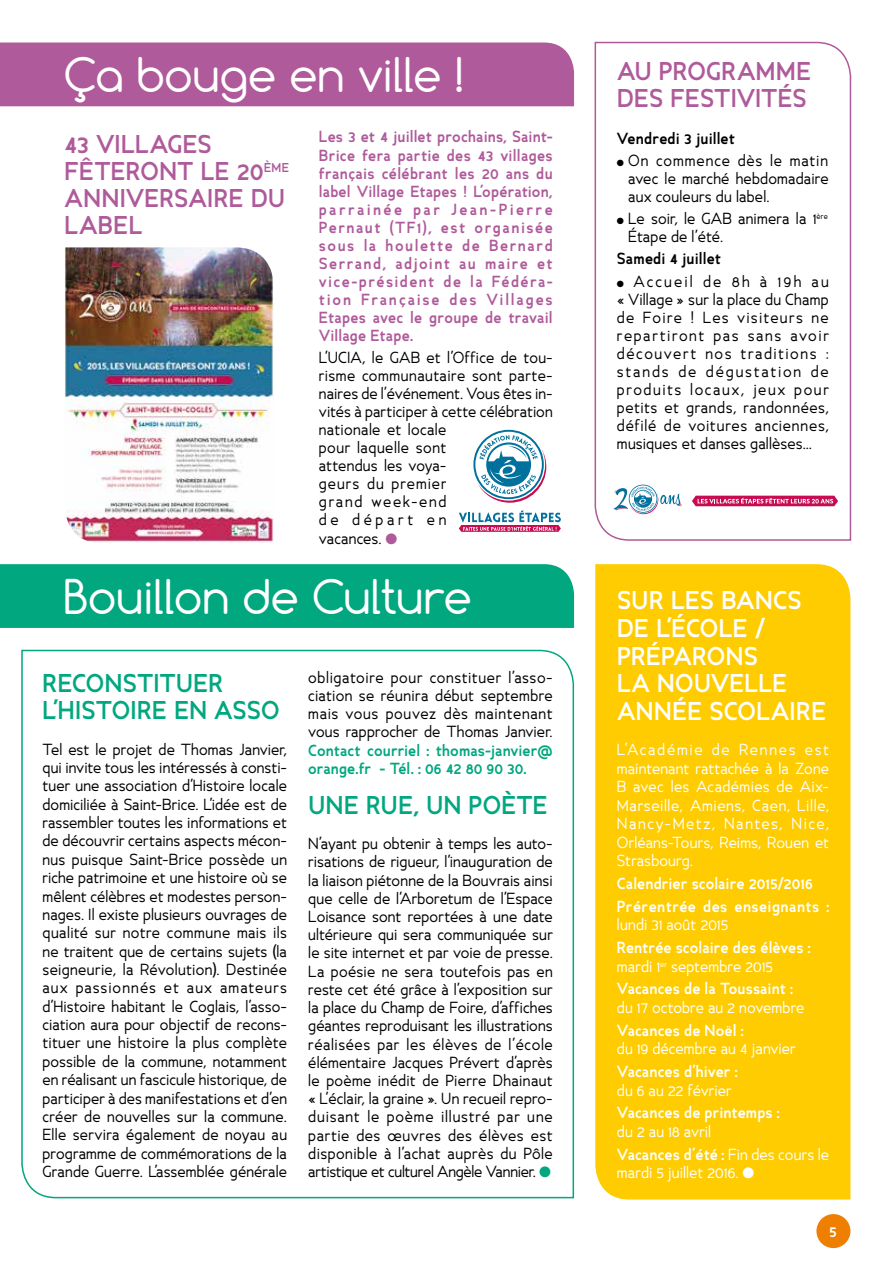
<style>
.page{position:relative;width:893px;height:1263px;background:#fff}
.page>*{position:absolute;margin:0;border:0;box-sizing:border-box;transform-origin:0 0}
.t1{font:45px "Comfortaa";color:#fff}
.t2{font:700 24px/27px "Ancillary";letter-spacing:.005em;color:#af5a9a}
.t3{font:700 24px/27.6px "Ancillary";letter-spacing:.005em;color:#fff}
.t4{font:700 24px/27.3px "Ancillary";letter-spacing:.005em;color:#00a77f}
.t5{font:700 24px "Ancillary";letter-spacing:.025em;color:#00a77f}
.t6{font:15px/18.3px "Ancillary";letter-spacing:.015em;color:#000;text-align:justify}
.t7{font:700 15px/18px "Ancillary";letter-spacing:.015em;color:#af5a9a;text-align:justify}
.t8{font:15px/18.6px "Ancillary";letter-spacing:.01em;color:#fff;text-align:justify}
.t9{font:700 15px/22.8px "Ancillary";letter-spacing:.005em;color:#fff}
.t10{font:700 15px/18.1px "Ancillary";color:#00a77f}
.t11{font:700 15px "Ancillary";letter-spacing:.01em;color:#000}
.s1{color:#af5a9a}
.s2{color:#00a77f}
.s3{font-weight:400}
.s4{font-weight:700}
</style>
<div class="page">
<div style="left:816px;top:1214px;width:34px;height:34px;background:#ee7f00;border-radius:50%"></div>
<svg style="left:594px;top:41px;width:258px;height:500px"></svg>
<div style="left:595px;top:564px;width:255px;height:635px;background:#fecc00"></div>
<svg style="left:21px;top:649px;width:554px;height:550px"></svg>
<div style="left:0;top:43px;width:574px;height:63px;background:#af5a9a"></div>
<img style="left:65px;top:247px;width:209px;height:296px">
<svg style="left:473px;top:430px;width:73px;height:73px"></svg>
<svg style="left:459px;top:511px;width:102px;height:21px"></svg>
<div style="left:0;top:564px;width:574px;height:64px;background:#00a77f"></div>
<div style="left:613px;top:465px;width:225px;height:69px;background:#fff"></div>
<svg style="left:613px;top:485px;width:69px;height:29px"></svg>
<svg style="left:692px;top:496px;width:146px;height:10px"></svg>
<h1 class="t1" style="left:64px;top:46px;width:401px">Ça bouge en ville !</h1>
<h2 class="t2" style="left:65px;top:130px;width:226px">43 VILLAGES<br>FÊTERONT LE 20<sup>ÈME<br></sup>ANNIVERSAIRE DU<br>LABEL</h2>
<p class="t7" style="left:319px;top:128px;width:235px">Les 3 et 4 juillet prochains, Saint-Brice fera partie des 43 villages français célébrant les 20 ans du label Village Etapes ! L’opération, parrainée par Jean-Pierre Pernaut (TF1), est organisée sous la houlette de Bernard Serrand, adjoint au maire et vice-président de la Fédéra&shy;tion Française des Villages Etapes avec le groupe de travail Village Etape.</p>
<p class="t6" style="left:319px;top:348px;width:235px;text-align:left">L’UCIA, le GAB et l’Office de tou&shy;risme communautaire sont parte&shy;naires de l’événement. Vous êtes in&shy;vités à participer à cette célébration nationale et locale<br>pour laquelle sont<br>attendus les voya-<br>geurs du premier<br>grand week-end<br>de départ en</p>
<p class="t6" style="left:319px;top:530px;width:80px">vacances. <span class="s1">●</span></p>
<h1 class="t1" style="left:64px;top:568px;width:410px">Bouillon de Culture</h1>
<h2 class="t4" style="left:43px;top:669px;width:239px">RECONSTITUER<br>L’HISTOIRE EN ASSO</h2>
<p class="t6" style="left:43px;top:740px;width:246px">Tel est le projet de Thomas Janvier, qui invite tous les intéressés à consti&shy;tuer une association d’Histoire locale domiciliée à Saint-Brice. L’idée est de rassembler toutes les informations et de découvrir certains aspects mécon&shy;nus puisque Saint-Brice possède un riche patrimoine et une histoire où se mêlent célèbres et modestes person&shy;nages. Il existe plusieurs ouvrages de qualité sur notre commune mais ils ne traitent que de certains sujets (la seigneurie, la Révolution). Destinée aux passionnés et aux amateurs d’Histoire habitant le Coglais, l’asso&shy;ciation aura pour objectif de recons&shy;tituer une histoire la plus complète possible de la commune, notamment en réalisant un fascicule historique, de participer à des manifestations et d’en créer de nouvelles sur la commune.<br>Elle servira également de noyau au programme de commémorations de la Grande Guerre. L’assemblée générale</p>
<p class="t6" style="left:308px;top:668px;width:246px">obligatoire pour constituer l’asso&shy;ciation se réunira début septembre mais vous pouvez dès maintenant vous rapprocher de Thomas Janvier.</p>
<p class="t10" style="left:308px;top:741px;width:246px">Contact courriel : thomas-janvier@ orange.fr - Tél. : 06 42 80 90 30.</p>
<h2 class="t5" style="left:308px;top:789px;width:241px">UNE RUE, UN POÈTE</h2>
<p class="t6" style="left:308px;top:835px;width:246px">N’ayant pu obtenir à temps les auto&shy;risations de rigueur, l’inauguration de la liaison piétonne de la Bouvrais ainsi que celle de l’Arboretum de l’Espace Loisance sont reportées à une date ultérieure qui sera communiquée sur le site internet et par voie de presse.<br>La poésie ne sera toutefois pas en reste cet été grâce à l’exposition sur la place du Champ de Foire, d’affiches géantes reproduisant les illustrations réalisées par les élèves de l’école élémentaire Jacques Prévert d’après le poème inédit de Pierre Dhainaut « L’éclair, la graine ». Un recueil repro&shy;duisant le poème illustré par une partie des œuvres des élèves est disponible à l’achat auprès du Pôle artistique et culturel Angèle Vannier. <span class="s2">●</span></p>
<h2 class="t2" style="left:617px;top:58px;width:196px">AU PROGRAMME<br>DES FESTIVITÉS</h2>
<p class="t11" style="left:617px;top:128px;width:120px">Vendredi 3 juillet</p>
<p class="t6" style="left:628px;top:151px;width:202px;text-indent:-11px">● On commence dès le matin avec le marché hebdomadaire aux couleurs du label.</p>
<p class="t6" style="left:628px;top:210px;width:201px;text-indent:-11px">● Le soir, le GAB animera la 1<sup>ère<br></sup>Étape de l’été.</p>
<p class="t11" style="left:617px;top:249px;width:106px">Samedi 4 juillet</p>
<p class="t6" style="left:617px;top:272px;width:213px">● Accueil de 8h à 19h au « Village » sur la place du Champ de Foire ! Les visiteurs ne repartiront pas sans avoir découvert nos traditions : stands de dégustation de produits locaux, jeux pour petits et grands, randonnées, défilé de voitures anciennes, musiques et danses gallèses...</p>
<h2 class="t3" style="left:617px;top:587px;width:211px">SUR LES BANCS<br>DE L’ÉCOLE /<br>PRÉPARONS<br>LA NOUVELLE<br>ANNÉE SCOLAIRE</h2>
<p class="t8" style="left:617px;top:740px;width:214px">L’Académie de Rennes est maintenant rattachée à la Zone B avec les Académies de Aix-Marseille, Amiens, Caen, Lille, Nancy-Metz, Nantes, Nice, Orléans-Tours, Reims, Rouen et Strasbourg.</p>
<p class="t9" style="left:617px;top:872px;width:214px">Calendrier scolaire 2015/2016<br>Prérentrée des enseignants :</p>
<p class="t8" style="left:617px;top:915px;width:113px">lundi 31 août 2015</p>
<p class="t9" style="left:617px;top:938px;width:195px;line-height:18.6px">Rentrée scolaire des élèves : <span class="s3">mardi 1</span><sup>er</sup> <span class="s3">septembre 2015</span></p>
<p class="t9" style="left:617px;top:977px;width:178px">Vacances de la Toussaint :</p>
<p class="t8" style="left:617px;top:998px;width:189px">du 17 octobre au 2 novembre</p>
<p class="t9" style="left:617px;top:1019px;width:128px">Vacances de Noël :</p>
<p class="t8" style="left:617px;top:1039px;width:180px">du 19 décembre au 4 janvier</p>
<p class="t9" style="left:617px;top:1060px;width:122px">Vacances d’hiver :</p>
<p class="t8" style="left:617px;top:1081px;width:116px">du 6 au 22 février</p>
<p class="t9" style="left:617px;top:1101px;width:164px">Vacances de printemps :</p>
<p class="t8" style="left:617px;top:1120px;width:214px;line-height:22.8px">du 2 au 18 avril<br><span class="s4">Vacances d’été :</span> Fin des cours le</p>
<p class="t8" style="left:617px;top:1163px;width:139px">mardi 5 juillet 2016. ●</p>
<p class="t9" style="left:829px;top:1220px;width:9px">5</p>
</div>
